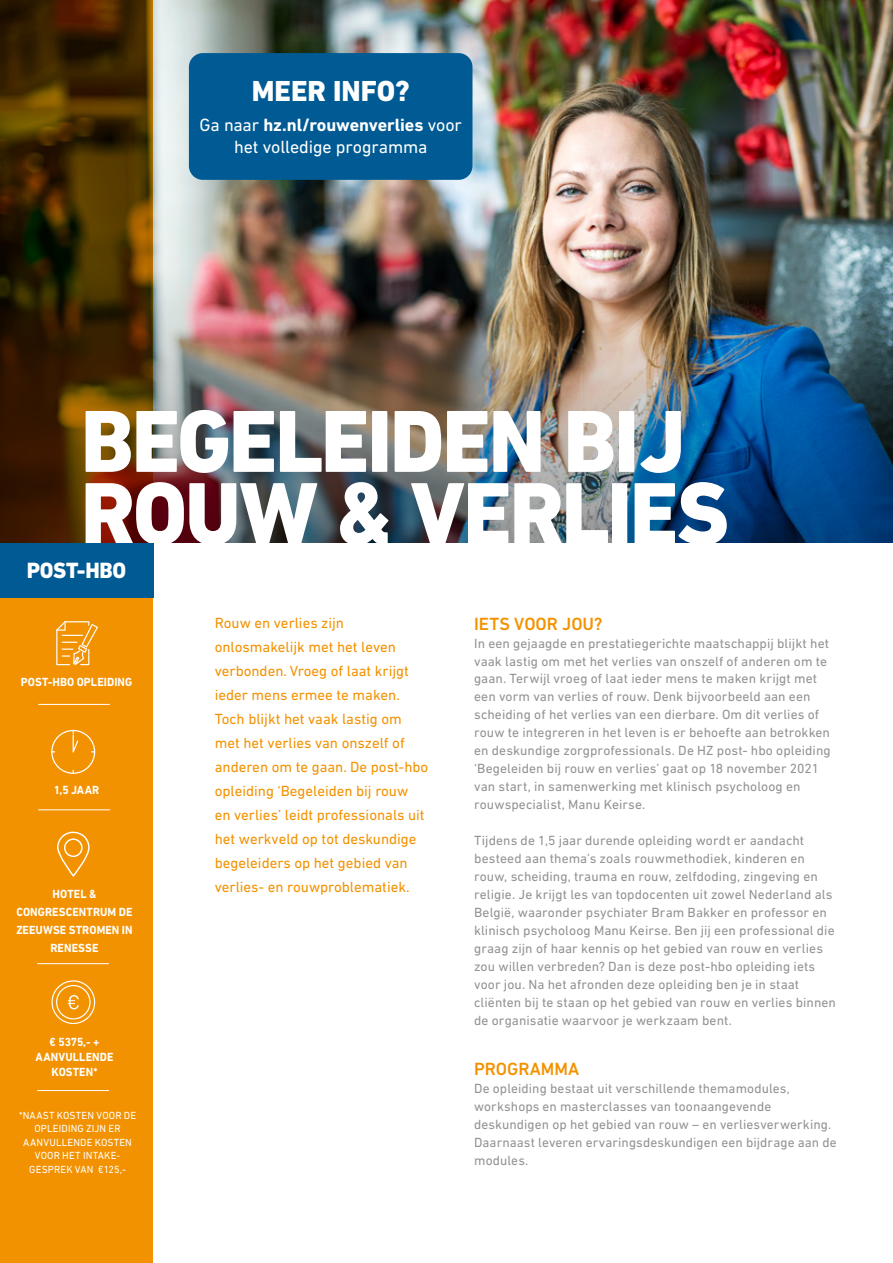
<style>
.page{position:relative;width:893px;height:1263px;background:#fff}
.page>*{position:absolute;margin:0;border:0;box-sizing:border-box;transform-origin:0 0}
.t1{font:800 89.55px/72.2px "DIN Next LT Pro";letter-spacing:-.025em;color:#fff}
.t2{font:800 29.4px "DIN Next LT Pro";color:#fff}
.t3{font:800 22.5px "DIN Next LT Pro";letter-spacing:-.01em;color:#fff}
.t4{font:18px/22.4px "DIN Next LT Pro";letter-spacing:-.005em;color:#fff;text-align:center}
.t5{font:500 18px "DIN Next LT Pro";color:#f39200}
.t6{font:15px/24px "DIN Next LT Pro";color:#f39200}
.t7{font:13.5px/18px "DIN Next LT Pro";letter-spacing:.005em;color:#929292}
.t8{font:700 12px/18px "DIN Next LT Pro";letter-spacing:.01em;color:#fff;text-align:center;scale:.95 1}
.t9{font:10.5px/13.5px "DIN Next LT Pro";letter-spacing:.015em;color:#fff;text-align:center}
.s1{font-weight:700}
</style>
<div class="page">
<img style="left:153px;top:0;width:740px;height:255px">
<div style="left:0;top:597px;width:153px;height:666px;background:#f39200"></div>
<svg style="left:56px;top:621px;width:42px;height:44px"></svg>
<svg style="left:51px;top:730px;width:44px;height:44px"></svg>
<svg style="left:51px;top:980px;width:44px;height:44px"></svg>
<svg style="left:57px;top:831px;width:33px;height:46px"></svg>
<hr style="left:37px;top:963px;width:72px;height:1px;background:#fff">
<hr style="left:38px;top:809px;width:72px;height:1px;background:#fff">
<hr style="left:38px;top:704px;width:72px;height:1px;background:#fff">
<img style="left:153px;top:255px;width:740px;height:288px">
<svg style="left:0;top:0;width:153px;height:543px;background:#472800"></svg>
<div style="left:189px;top:53px;width:283px;height:127px;background:#005b94;border-radius:14px"></div>
<hr style="left:37px;top:1090px;width:72px;height:1px;background:#fff">
<div style="left:0;top:543px;width:153px;height:54px;background:#005b94"></div>
<h2 class="t2" style="left:252px;top:74px;width:159px">MEER INFO?</h2>
<h3 class="t4" style="left:199px;top:113px;width:264px">Ga naar <span class="s1">hz.nl/rouwenverlies</span> voor het volledige programma</h3>
<h1 class="t1" style="left:81px;top:405px;width:650px">BEGELEIDEN BIJ<br>ROUW &amp; VERLIES</h1>
<h3 class="t3" style="left:27px;top:557px;width:101px">POST-HBO</h3>
<p class="t8" style="left:21px;top:673px;width:119px">POST-HBO OPLEIDING</p>
<p class="t8" style="left:54px;top:781px;width:50px">1,5 JAAR</p>
<p class="t8" style="left:16px;top:884px;width:124px">HOTEL &amp;<br>CONGRESCENTRUM DE<br>ZEEUWSE STROMEN IN<br>RENESSE</p>
<p class="t8" style="left:36px;top:1034px;width:84px;line-height:15px">€ 5375,- +<br>AANVULLENDE<br>KOSTEN*</p>
<p class="t9" style="left:19px;top:1108px;width:119px">*NAAST KOSTEN VOOR DE<br>OPLEIDING ZIJN ER<br>AANVULLENDE KOSTEN<br>VOOR HET INTAKE-<br>GESPREK VAN €125,-</p>
<p class="t6" style="left:215px;top:611px;width:215px">Rouw en verlies zijn onlosmakelijk met het leven verbonden. Vroeg of laat krijgt ieder mens ermee te maken.<br>Toch blijkt het vaak lastig om met het verlies van onszelf of anderen om te gaan. De post-hbo opleiding ‘Begeleiden bij rouw<br>en verlies’ leidt professionals uit het werkveld op tot deskundige begeleiders op het gebied van verlies- en rouwproblematiek.</p>
<h3 class="t5" style="left:474px;top:613px;width:130px">IETS VOOR JOU?</h3>
<p class="t7" style="left:474px;top:634px;width:358px">In een gejaagde en prestatiegerichte maatschappij blijkt het vaak lastig om met het verlies van onszelf of anderen om te gaan. Terwijl vroeg of laat ieder mens te maken krijgt met een vorm van verlies of rouw. Denk bijvoorbeeld aan een scheiding of het verlies van een dierbare. Om dit verlies of rouw te integreren in het leven is er behoefte aan betrokken en deskundige zorgprofessionals. De HZ post- hbo opleiding ‘Begeleiden bij rouw en verlies’ gaat op 18 november 2021 van start, in samenwerking met klinisch psycholoog en rouwspecialist, Manu Keirse.</p>
<p class="t7" style="left:474px;top:832px;width:363px">Tijdens de 1,5 jaar durende opleiding wordt er aandacht besteed aan thema’s zoals rouwmethodiek, kinderen en rouw, scheiding, trauma en rouw, zelfdoding, zingeving en religie. Je krijgt les van topdocenten uit zowel Nederland als België, waaronder psychiater Bram Bakker en professor en klinisch psycholoog Manu Keirse. Ben jij een professional die graag zijn of haar kennis op het gebied van rouw en verlies zou willen verbreden? Dan is deze post-hbo opleiding iets voor jou. Na het afronden deze opleiding ben je in staat cliënten bij te staan op het gebied van rouw en verlies binnen de organisatie waarvoor je werkzaam bent.</p>
<h3 class="t5" style="left:474px;top:1058px;width:106px">PROGRAMMA</h3>
<p class="t7" style="left:474px;top:1079px;width:364px">De opleiding bestaat uit verschillende themamodules, workshops en masterclasses van toonaangevende deskundigen op het gebied van rouw – en verliesverwerking.<br>Daarnaast leveren ervaringsdeskundigen een bijdrage aan de modules.</p>
</div>
